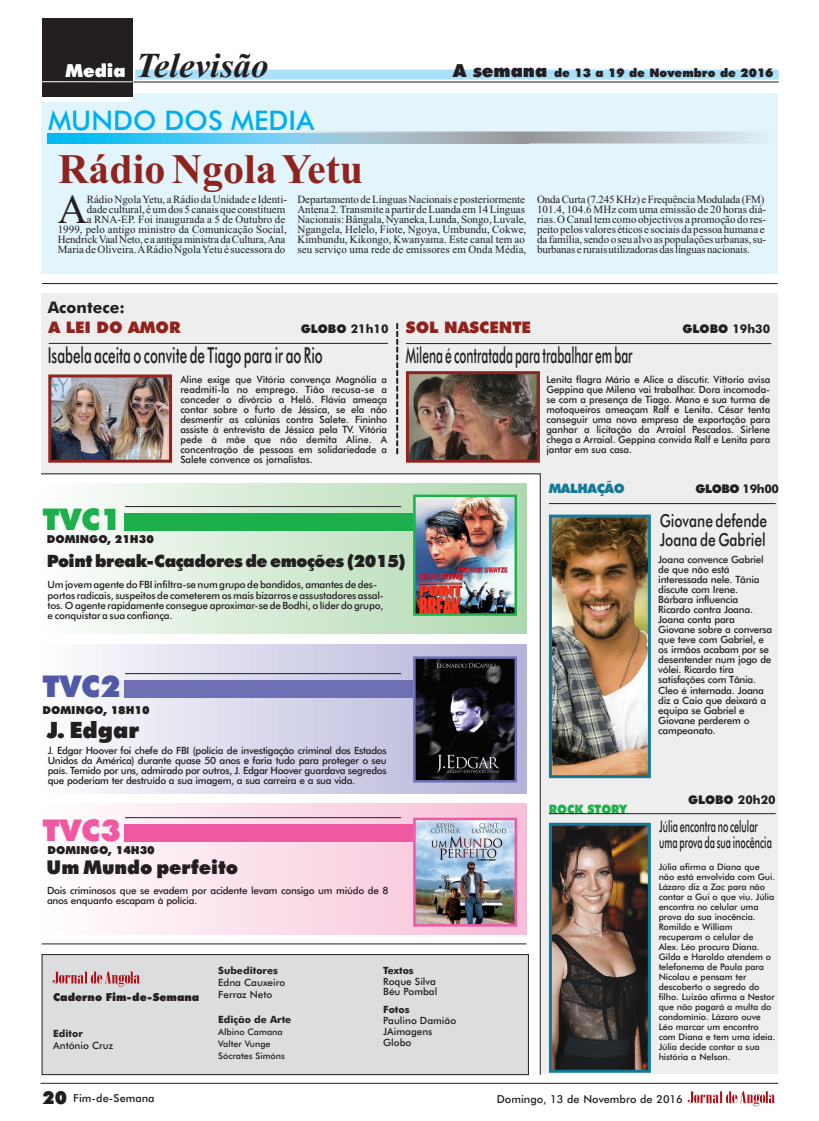
<style>
.page{position:relative;width:819px;height:1121px;background:#fff}
.page>*{position:absolute;margin:0;border:0;box-sizing:border-box;transform-origin:0 0}
.t1{font:700 42px "Times New Roman";color:#8f241e}
.t2{font:41.2px "Times New Roman";color:#231f20}
.t3{font:italic 700 35px "Times New Roman";color:#231f20}
.t4{font:900 30px "Futura BT";color:#1cb04d}
.t5{font:900 30px "Futura BT";color:#5158a6}
.t6{font:900 30px "Futura BT";color:#ef59a1}
.t7{font:500 27px "Futura BT";color:#00aeef}
.t8{font:900 22.5px "Futura BT";color:#231f20}
.t9{font:500 22px "Futura BT";color:#231f20;scale:.61 1}
.t10{font:500 22px "Futura BT";color:#231f20;scale:.54 1}
.t11{font:900 19px "Futura BT";color:#231f20}
.t12{font:500 18px/19px "Futura BT";color:#231f20;scale:.77 1}
.t13{font:900 18px "Futura BT";color:#fff}
.t14{font:900 17px "Futura BT";letter-spacing:-.025em;color:#231f20}
.t15{font:500 16px/16px "Futura BT";color:#231f20;scale:.57 1}
.t16{font:900 16px/19.9px "Futura BT";color:#8f241e}
.t17{font:900 13px "Futura BT";color:#1cb04d;scale:.9 1}
.t18{font:900 13px "Futura BT";letter-spacing:-.03em;color:#157997}
.t19{font:900 12px "Futura BT";color:#231f20}
.t20{font:11px/10px "Times New Roman";color:#231f20}
.t21{font:900 11px "Futura BT";color:#231f20}
.t22{font:500 11px "Futura BT";color:#231f20}
.t23{font:500 10px/10px "Futura BT";letter-spacing:-.025em;color:#231f20}
.t24{font:500 10px/10px "Futura BT";letter-spacing:-.025em;color:#231f20;text-align:justify;scale:.96 1}
.t25{font:500 10px/12.2px "Futura BT";color:#231f20}
.t26{font:700 10px "Futura BT";color:#231f20}
.t27{font:500 9px/10px "Futura BT";letter-spacing:-.01em;color:#231f20}
.s1{font-size:18px}
.s2{font-weight:700;color:#231f20}
.s3{font-weight:700}
.s4{font-weight:900;font-size:18px}
</style>
<div class="page">
<div style="left:41px;top:293px;width:737px;height:181px;background:#eeeeef"></div>
<div style="left:540px;top:475px;width:238px;height:598px;background:#eeeeef"></div>
<div style="left:41px;top:93px;width:737px;height:181px;background:#e2f4fc"></div>
<div style="left:42px;top:85px;width:91px;height:17px;background:#fff"></div>
<hr style="left:133px;top:81px;width:646px;height:1px;background:#231f20">
<div style="left:135px;top:70px;width:644px;height:10px;background:#aae0f9"></div>
<img style="left:52px;top:378px;width:116px;height:81px">
<div style="left:48px;top:374px;width:124px;height:89px;border:3px solid #8f241e"></div>
<div style="left:42px;top:18px;width:91px;height:79px;background:#231f20"></div>
<hr style="left:41px;top:81px;width:92px;height:1px;background:#fff">
<img style="left:553px;top:518px;width:94px;height:256px">
<div style="left:549px;top:514px;width:102px;height:264px;border:3px solid #157997"></div>
<svg style="left:687px;top:1091px;width:88px;height:15px"></svg>
<img style="left:48px;top:134px;width:228px;height:9px">
<svg style="left:41px;top:473px;width:500px;height:602px"></svg>
<hr style="left:549px;top:503px;width:227px;height:1px;background:#231f20">
<img style="left:553px;top:827px;width:94px;height:241px">
<div style="left:549px;top:823px;width:102px;height:249px;border:3px solid #157997"></div>
<hr style="left:549px;top:813px;width:227px;height:1px;background:#231f20">
<img style="left:410px;top:375px;width:126px;height:84px">
<div style="left:406px;top:371px;width:134px;height:92px;border:3px solid #8f241e"></div>
<hr style="left:40px;top:1083px;width:738px;height:1px;background:#231f20">
<hr style="left:42px;top:283px;width:736px;height:1px;background:#231f20">
<svg style="left:396px;top:323px;width:2px;height:131px"></svg>
<hr style="left:49px;top:343px;width:339px;height:1px;background:#231f20">
<hr style="left:406px;top:343px;width:365px;height:1px;background:#231f20">
<p class="t3" style="left:136px;top:44px;width:134px">Televisão</p>
<p class="t13" style="left:65px;top:60px;width:62px">Media</p>
<p class="t19" style="left:453px;top:66px;width:322px"><span class="s1">A semana</span> de 13 a 19 de Novembro de 2016</p>
<p class="t7" style="left:48px;top:105px;width:268px">MUNDO DOS MEDIA</p>
<p class="t1" style="left:58px;top:144px;width:307px">Rádio NgolaYetu</p>
<p class="t2" style="left:58px;top:185px;width:31px">A</p>
<p class="t20" style="left:58px;top:195px;width:231px;text-align:right">RádioNgolaYetu, aRádio daUnidade e Identi-<br>dade cultural, é umdos 5 canais que constituem<br>a RNA-EP. Foi inaugurada a 5 de Outubro de<br>1999, pelo antigo ministro da Comunicação Social, HendrickVaalNeto, e a antigaministradaCultura,Ana Maria deOliveira.ARádioNgolaYetu é sucessora do</p>
<p class="t20" style="left:297px;top:195px;width:230px">Departamento deLínguasNacionais e posteriormente Antena 2.Transmite a partir deLuanda em14Línguas Nacionais:Bângala,Nyaneka,Lunda,Songo,Luvale, Ngangela, Helelo, Fiote, Ngoya, Umbundu, Cokwe, Kimbundu, Kikongo, Kwanyama. Este canal tem ao seu serviço uma rede de emissores em Onda Média,</p>
<p class="t20" style="left:537px;top:195px;width:231px">OndaCurta (7.245KHz) eFrequênciaModulada (FM)<br>101.4, 104.6 MHz com uma emissão de 20 horas diá&shy;rias.OCanaltemcomo objectivos a promoção do res&shy;peito pelos valores éticos e sociais da pessoa humana e da família,sendo o seu alvo as populações urbanas,su&shy;burbanas e ruraisutilizadorasdaslínguasnacionais.</p>
<p class="t16" style="left:48px;top:298px;width:134px"><span class="s2">Acontece:<br></span>A LEI DO AMOR</p>
<p class="t19" style="left:301px;top:322px;width:89px">GLOBO <span class="s3">21h10</span></p>
<p class="t9" style="left:48px;top:342px;width:452px">Isabela aceita o convite de Tiago para ir ao Rio</p>
<p class="t24" style="left:180px;top:375px;width:217px">Aline exige que Vitória convença Magnólia a readmiti-la no emprego. Tião recusa-se a conceder o divórcio a Helô. Flávia ameaça contar sobre o furto de Jéssica, se ela não desmentir as calúnias contra Salete. Fininho assiste à entrevista de Jéssica pela TV. Vitória pede à mãe que não demita Aline. A concentração de pessoas em solidariedade a Salete convence os jornalistas.</p>
<p class="t16" style="left:406px;top:318px;width:127px">SOL NASCENTE</p>
<p class="t19" style="left:682px;top:322px;width:89px">GLOBO <span class="s3">19h30</span></p>
<p class="t10" style="left:406px;top:343px;width:422px">Milena é contratada para trabalhar em bar</p>
<p class="t24" style="left:546px;top:375px;width:235px">Lenita flagra Mário e Alice a discutir. Vittorio avisa Geppina que Milena vai trabalhar. Dora incomoda&shy;se com a presença de Tiago. Mano e sua turma de motoqueiros ameaçam Ralf e Lenita. César tenta conseguir uma nova empresa de exportação para ganhar a licitação da Arraial Pescados. Sirlene chega a Arraial. Geppina convida Ralf e Lenita para jantar em sua casa.</p>
<p class="t18" style="left:549px;top:481px;width:78px">MALHAÇÃO</p>
<p class="t19" style="left:695px;top:482px;width:85px">GLOBO <span class="s3">19h00</span></p>
<p class="t4" style="left:43px;top:502px;width:80px">TVC1</p>
<p class="t21" style="left:47px;top:533px;width:109px">DOMINGO, 21H30</p>
<p class="t14" style="left:47px;top:551px;width:361px">Point break-Caçadores de emoções (2015)</p>
<p class="t23" style="left:48px;top:580px;width:338px;line-height:10.3px">Um jovem agente do FBI infiltra-se num grupo de bandidos, amantes de des&shy;portos radicais, suspeitos de cometerem os mais bizarros e assustadores assal&shy;tos. O agente rapidamente consegue aproximar-se de Bodhi, o líder do grupo, e conquistar a sua confiança.</p>
<p class="t5" style="left:43px;top:669px;width:80px">TVC2</p>
<p class="t21" style="left:43px;top:703px;width:109px">DOMINGO, 18H10</p>
<p class="t8" style="left:47px;top:717px;width:94px">J. Edgar</p>
<p class="t23" style="left:48px;top:745px;width:340px;text-align:justify">J. Edgar Hoover foi chefe do FBI (polícia de investigação criminal dos Estados Unidos da América) durante quase 50 anos e faria tudo para proteger o seu país. Temido por uns, admirado por outros, J. Edgar Hoover guardava segredos que poderiam ter destruído a sua imagem, a sua carreira e a sua vida.</p>
<p class="t6" style="left:43px;top:813px;width:80px">TVC3</p>
<p class="t21" style="left:47px;top:843px;width:109px">DOMINGO, 14H30</p>
<p class="t23" style="left:47px;top:885px;width:343px">Dois criminosos que se evadem por acidente levam consigo um miúdo de 8 anos enquanto escapam à polícia.</p>
<p class="t11" style="left:47px;top:856px;width:193px">Um Mundo perfeito</p>
<p class="t21" style="left:53px;top:990px;width:148px">Caderno Fim-de-Semana</p>
<p class="t25" style="left:53px;top:1027px;width:62px"><span class="s3">Editor<br></span>António Cruz</p>
<p class="t25" style="left:218px;top:964px;width:69px"><span class="s3">Subeditores<br></span>Edna Cauxeiro<br>Ferraz Neto</p>
<p class="t26" style="left:218px;top:1013px;width:75px">Edição de Arte</p>
<p class="t27" style="left:218px;top:1026px;width:68px;line-height:12.2px">Albino Camana<br>Valter Vunge<br>Sócrates Simóns</p>
<p class="t25" style="left:383px;top:965px;width:56px;line-height:10.7px"><span class="s3">Textos<br></span>Roque Silva<br>Béu Pombal</p>
<p class="t25" style="left:383px;top:1004px;width:74px;line-height:11px"><span class="s3">Fotos<br></span>Paulino Damião<br>JAimagens<br>Globo</p>
<p class="t17" style="left:549px;top:801px;width:89px">ROCK STORY</p>
<p class="t12" style="left:660px;top:511px;width:141px">Giovane defende<br>Joana de Gabriel</p>
<p class="t23" style="left:658px;top:555px;width:116px">Joana convence Gabriel de que não está interessada nele. Tânia discute com Irene.<br>Bárbara influencia<br>Ricardo contra Joana.<br>Joana conta para<br>Giovane sobre a conversa que teve com Gabriel, e os irmãos acabam por se desentender num jogo de vólei. Ricardo tira satisfações com Tânia.<br>Cleo é internada. Joana diz a Caio que deixará a equipa se Gabriel e<br>Giovane perderem o campeonato.</p>
<p class="t19" style="left:688px;top:792px;width:89px">GLOBO <span class="s3">20h20</span></p>
<p class="t15" style="left:659px;top:818px;width:199px">Júlia encontra no celular uma prova da sua inocência</p>
<p class="t27" style="left:659px;top:862px;width:118px">Júlia afirma a Diana que não está envolvida com Gui.<br>Lázaro diz a Zac para não contar a Gui o que viu. Júlia encontra no celular uma prova da sua inocência.<br>Romildo e William recuperam o celular de<br>Alex. Léo procura Diana.<br>Gilda e Haroldo atendem o telefonema de Paula para<br>Nicolau e pensam ter descoberto o segredo do filho. Luizão afirma a Nestor que não pagará a multa do condomínio. Lázaro ouve<br>Léo marcar um encontro com Diana e tem uma ideia.<br>Júlia decide contar a sua história a Nelson.</p>
<p class="t22" style="left:42px;top:1091px;width:114px"><span class="s4">20</span> Fim-de-Semana</p>
<p class="t22" style="left:497px;top:1092px;width:188px">Domingo, 13 de Novembro de 2016</p>
</div>
